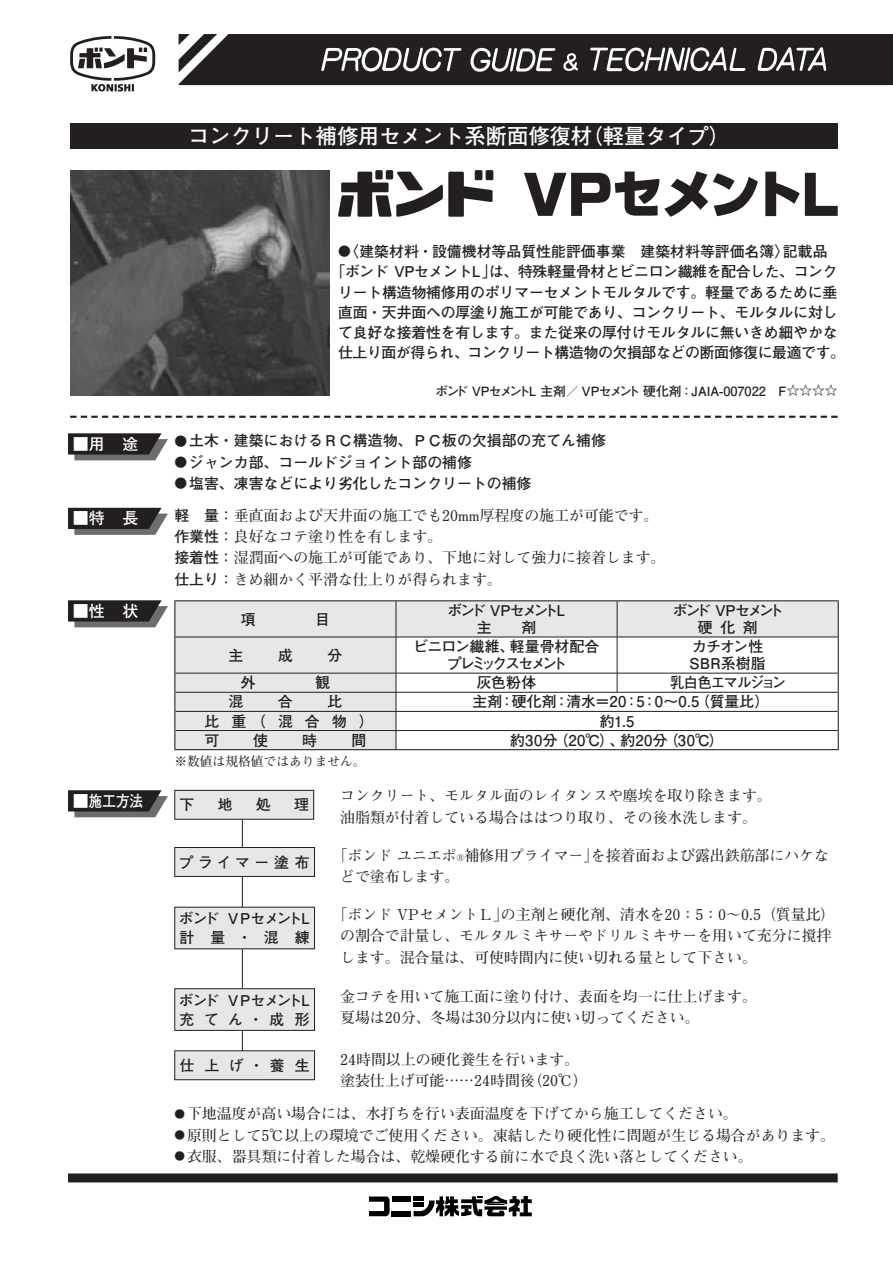
<style>
.page{position:relative;width:893px;height:1263px;background:#fff}
.page>*{position:absolute;margin:0;border:0;box-sizing:border-box;transform-origin:0 0}
.t1{font:700 21.3px "Futo Go B101 Pro";color:#fff}
.t2{font:700 15.9px "Futo Go B101 Pro";color:#fff}
.t3{font:700 14.85px/21.3px "Futo Min A101 Pro";color:#231f20}
.t4{font:700 14.85px/17px "Futo Go B101 Pro";letter-spacing:-.015em;color:#231f20}
.t5{font:700 14.85px/19.2px "Futo Go B101 Pro";letter-spacing:-.015em;color:#231f20;scale:.95 1}
.t6{font:700 14.85px/17px "Futo Go B101 Pro";letter-spacing:-.085em;color:#231f20;text-align:center}
.t7{font:700 14.85px "Futo Go B101 Pro";letter-spacing:.03em;color:#231f20}
.t8{font:700 14.85px/19.2px "Futo Go B101 Pro";letter-spacing:-.06em;color:#231f20}
.t9{font:700 14.85px/19.2px "Futo Go B101 Pro";letter-spacing:-.135em;color:#231f20}
.t10{font:700 14.85px/17px "Futo Go B101 Pro";letter-spacing:-.115em;color:#231f20;text-align:center}
.t11{font:700 14.85px/17px "Futo Go B101 Pro";letter-spacing:-.13em;color:#231f20}
.t12{font:700 14.85px "Futo Go B101 Pro";letter-spacing:.3em;color:#231f20}
.t13{font:700 12.75px "Futo Go B101 Pro";color:#231f20}
.t14{font:700 12.75px "Futo Min A101 Pro";color:#231f20}
.s1{font-size:12.75px}
.s2{font-family:"Futo Go B101 Pro"}
.s3{font-size:9.6px}
.s4{font-size:10.65px}
</style>
<div class="page">
<svg style="left:70px;top:36px;width:85px;height:55px"></svg>
<svg style="left:179px;top:34px;width:714px;height:51px;background:#3f3b3c"></svg>
<div style="left:70px;top:123px;width:768px;height:26px;background:#231f20"></div>
<img style="left:70px;top:170px;width:260px;height:225px">
<div style="left:386px;top:170px;width:7px;height:9px;background:#231f20;border-radius:2px"></div>
<div style="left:375px;top:170px;width:8px;height:9px;background:#231f20;border-radius:2px"></div>
<div style="left:475px;top:170px;width:7px;height:10px;background:#231f20;border-radius:2px"></div>
<div style="left:486px;top:170px;width:7px;height:10px;background:#231f20;border-radius:2px"></div>
<svg style="left:338px;top:172px;width:155px;height:45px"></svg>
<svg style="left:524px;top:171px;width:234px;height:46px"></svg>
<svg style="left:765px;top:172px;width:73px;height:44px"></svg>
<svg style="left:70px;top:416px;width:768px;height:2px"></svg>
<div style="left:68px;top:1173px;width:770px;height:9px;background:#231f20"></div>
<svg style="left:369px;top:1196px;width:21px;height:20px"></svg>
<div style="left:392px;top:1196px;width:18px;height:5px;background:#000"></div>
<div style="left:391px;top:1211px;width:20px;height:5px;background:#000"></div>
<svg style="left:414px;top:1196px;width:118px;height:20px"></svg>
<svg style="left:68px;top:433px;width:100px;height:27px;background:#474446"></svg>
<svg style="left:68px;top:508px;width:100px;height:27px;background:#474446"></svg>
<svg style="left:68px;top:600px;width:100px;height:27px;background:#474445"></svg>
<svg style="left:68px;top:790px;width:100px;height:27px;background:#464445"></svg>
<svg style="left:175px;top:601px;width:663px;height:148px;fill:#e6e7e9"></svg>
<hr style="left:174px;top:600px;width:222px;height:1px;background:#231f20">
<hr style="left:174px;top:601px;width:1px;height:36px;background:#231f20">
<hr style="left:396px;top:600px;width:221px;height:1px;background:#231f20">
<hr style="left:617px;top:600px;width:222px;height:1px;background:#231f20">
<hr style="left:174px;top:637px;width:1px;height:36px;background:#231f20">
<svg style="left:174px;top:673px;width:1px;height:76px"></svg>
<hr style="left:174px;top:749px;width:222px;height:1px;background:#231f20">
<hr style="left:396px;top:749px;width:221px;height:1px;background:#231f20">
<hr style="left:617px;top:749px;width:222px;height:1px;background:#231f20">
<hr style="left:838px;top:601px;width:1px;height:36px;background:#231f20">
<hr style="left:838px;top:637px;width:1px;height:36px;background:#231f20">
<svg style="left:838px;top:673px;width:1px;height:76px"></svg>
<hr style="left:396px;top:601px;width:1px;height:36px;background:#231f20">
<hr style="left:617px;top:601px;width:1px;height:36px;background:#231f20">
<hr style="left:175px;top:637px;width:221px;height:1px;background:#231f20">
<hr style="left:396px;top:637px;width:221px;height:1px;background:#231f20">
<hr style="left:396px;top:637px;width:1px;height:36px;background:#231f20">
<hr style="left:617px;top:637px;width:221px;height:1px;background:#231f20">
<hr style="left:617px;top:637px;width:1px;height:36px;background:#231f20">
<hr style="left:175px;top:673px;width:221px;height:1px;background:#231f20">
<hr style="left:396px;top:673px;width:221px;height:1px;background:#231f20">
<hr style="left:617px;top:673px;width:221px;height:1px;background:#231f20">
<svg style="left:617px;top:673px;width:1px;height:19px"></svg>
<hr style="left:175px;top:692px;width:221px;height:1px;background:#231f20">
<hr style="left:396px;top:692px;width:221px;height:1px;background:#231f20">
<hr style="left:617px;top:692px;width:221px;height:1px;background:#231f20">
<hr style="left:175px;top:711px;width:221px;height:1px;background:#231f20">
<hr style="left:396px;top:711px;width:221px;height:1px;background:#231f20">
<hr style="left:617px;top:711px;width:221px;height:1px;background:#231f20">
<hr style="left:175px;top:730px;width:221px;height:1px;background:#231f20">
<hr style="left:396px;top:730px;width:221px;height:1px;background:#231f20">
<svg style="left:396px;top:673px;width:1px;height:76px"></svg>
<hr style="left:617px;top:730px;width:221px;height:1px;background:#231f20">
<hr style="left:242px;top:790px;width:1px;height:270px;background:#231f20">
<div style="left:175px;top:790px;width:139px;height:29px;background:#e6e7e9"></div>
<div style="left:174px;top:790px;width:140px;height:30px;border:1px solid #231f20"></div>
<div style="left:175px;top:907px;width:140px;height:42px;background:#e6e7e9"></div>
<div style="left:175px;top:989px;width:140px;height:41px;background:#e6e7e9"></div>
<div style="left:174px;top:988px;width:141px;height:43px;border:1px solid #231f20"></div>
<div style="left:175px;top:1051px;width:140px;height:29px;background:#e6e7e9"></div>
<div style="left:174px;top:1050px;width:141px;height:30px;border:1px solid #231f20"></div>
<div style="left:175px;top:847px;width:140px;height:29px;background:#e6e7e9"></div>
<div style="left:174px;top:847px;width:141px;height:30px;border:1px solid #231f20"></div>
<h1 class="t1" style="left:188px;top:119px;width:544px">コンクリート補修用セメント系断面修復材（軽量タイプ）</h1>
<p class="t4" style="left:338px;top:241px;width:491px"><span class="s1">●</span>〈建築材料・設備機材等品質性能評価事業　建築材料等評価名簿〉記載品</p>
<p class="t4" style="left:331px;top:261px;width:509px">「ボンド VPセメントL」は、特殊軽量骨材とビニロン繊維を配合した、コンク</p>
<p class="t4" style="left:338px;top:282px;width:501px">リート構造物補修用のポリマーセメントモルタルです。軽量であるために垂</p>
<p class="t4" style="left:338px;top:302px;width:501px">直面・天井面への厚塗り施工が可能であり、コンクリート、モルタルに対し</p>
<p class="t4" style="left:338px;top:322px;width:501px">て良好な接着性を有します。また従来の厚付けモルタルに無いきめ細やかな</p>
<p class="t4" style="left:338px;top:342px;width:509px">仕上り面が得られ、コンクリート構造物の欠損部などの断面修復に最適です。</p>
<p class="t13" style="left:435px;top:381px;width:404px">ボンド VPセメントL 主剤／ VPセメント硬化剤：JAIA-007022 F☆☆☆☆</p>
<p class="t2" style="left:73px;top:431px;width:67px">■用 途</p>
<p class="t4" style="left:174px;top:430px;width:433px"><span class="s1">●</span> 土木・建築におけるＲＣ構造物、ＰＣ板の欠損部の充てん補修</p>
<p class="t4" style="left:174px;top:452px;width:299px"><span class="s1">●</span> ジャンカ部、コールドジョイント部の補修</p>
<p class="t4" style="left:174px;top:473px;width:359px"><span class="s1">●</span> 塩害、凍害などにより劣化したコンクリートの補修</p>
<p class="t2" style="left:73px;top:506px;width:67px">■特 長</p>
<p class="t3" style="left:174px;top:503px;width:493px"><span class="s2">軽　量：</span>垂直面および天井面の施工でも20mm厚程度の施工が可能です。<span class="s2">作業性：</span>良好なコテ塗り性を有します。<br><span class="s2">接着性：</span>湿潤面への施工が可能であり、下地に対して強力に接着します。<span class="s2">仕上り：</span>きめ細かく平滑な仕上りが得られます。</p>
<p class="t2" style="left:73px;top:598px;width:67px">■性 状</p>
<p class="t11" style="left:477px;top:600px;width:90px;text-indent:-29px">ボンド VPセメントL主</p>
<p class="t4" style="left:521px;top:617px;width:16px">剤</p>
<p class="t10" style="left:673px;top:600px;width:113px">ボンド VPセメント硬化剤</p>
<p class="t6" style="left:414px;top:636px;width:187px">ビニロン繊維、軽量骨材配合プレミックスセメント</p>
<p class="t4" style="left:690px;top:636px;width:78px">カチオン性<br>SBR系樹脂</p>
<p class="t4" style="left:477px;top:672px;width:61px">灰色粉体</p>
<p class="t5" style="left:472px;top:671px;width:332px;text-indent:198px">乳白色エマルジョン主剤：硬化剤：清水＝20：5：0〜0.5（質量比）</p>
<p class="t2" style="left:73px;top:788px;width:72px">■施工方法</p>
<p class="t4" style="left:205px;top:711px;width:171px">比重（混合物）</p>
<p class="t4" style="left:600px;top:711px;width:36px">約1.5</p>
<p class="t4" style="left:205px;top:730px;width:16px">可</p>
<p class="t4" style="left:253px;top:730px;width:16px">使</p>
<p class="t4" style="left:302px;top:730px;width:16px">時</p>
<p class="t4" style="left:351px;top:730px;width:16px">間</p>
<p class="t7" style="left:510px;top:728px;width:215px">約30分（20℃）、約20分（30℃）</p>
<p class="t14" style="left:174px;top:751px;width:193px">※数値は規格値ではありません。</p>
<p class="t4" style="left:179px;top:794px;width:16px">下</p>
<p class="t4" style="left:218px;top:794px;width:16px">地</p>
<p class="t4" style="left:256px;top:794px;width:16px">処</p>
<p class="t4" style="left:294px;top:794px;width:16px">理</p>
<p class="t3" style="left:340px;top:783px;width:433px">コンクリート、モルタル面のレイタンスや塵埃を取り除きます。油脂類が付着している場合ははつり取り、その後水洗します。</p>
<p class="t12" style="left:179px;top:850px;width:133px">プライマー塗布</p>
<p class="t3" style="left:340px;top:843px;width:490px;text-indent:-7px">「ボンドユニエポ<span class="s3">®</span>補修用プライマー」を接着面および露出鉄筋部にハケなどで塗布します。</p>
<p class="t9" style="left:179px;top:907px;width:133px">ボンドＶＰセメントL計 量・混 練</p>
<p class="t3" style="left:340px;top:902px;width:497px;text-indent:-7px">「ボンド VPセメントＬ」の主剤と硬化剤、清水を20：5：0〜0.5（質量比）の割合で計量し、モルタルミキサーやドリルミキサーを用いて充分に撹拌します。混合量は、可使時間内に使い切れる量として下さい。</p>
<p class="t8" style="left:179px;top:988px;width:133px">ボンドＶＰセメントL充てん・成形</p>
<p class="t3" style="left:340px;top:984px;width:418px">金コテを用いて施工面に塗り付け、表面を均一に仕上げます。夏場は20分、冬場は30分以内に使い切ってください。</p>
<p class="t4" style="left:179px;top:1055px;width:132px">仕上げ・養生</p>
<p class="t3" style="left:340px;top:1047px;width:249px">24時間以上の硬化養生を行います。塗装仕上げ可能……24時間後（20℃）</p>
<p class="t3" style="left:174px;top:1101px;width:565px"><span class="s4">●</span> 下地温度が高い場合には、水打ちを行い表面温度を下げてから施工してください。</p>
<p class="t3" style="left:174px;top:1122px;width:662px"><span class="s4">●</span> 原則として5℃以上の環境でご使用ください。凍結したり硬化性に問題が生じる場合があります。</p>
<p class="t3" style="left:174px;top:1144px;width:580px"><span class="s4">●</span> 衣服、器具類に付着した場合は、乾燥硬化する前に水で良く洗い落としてください。</p>
</div>
